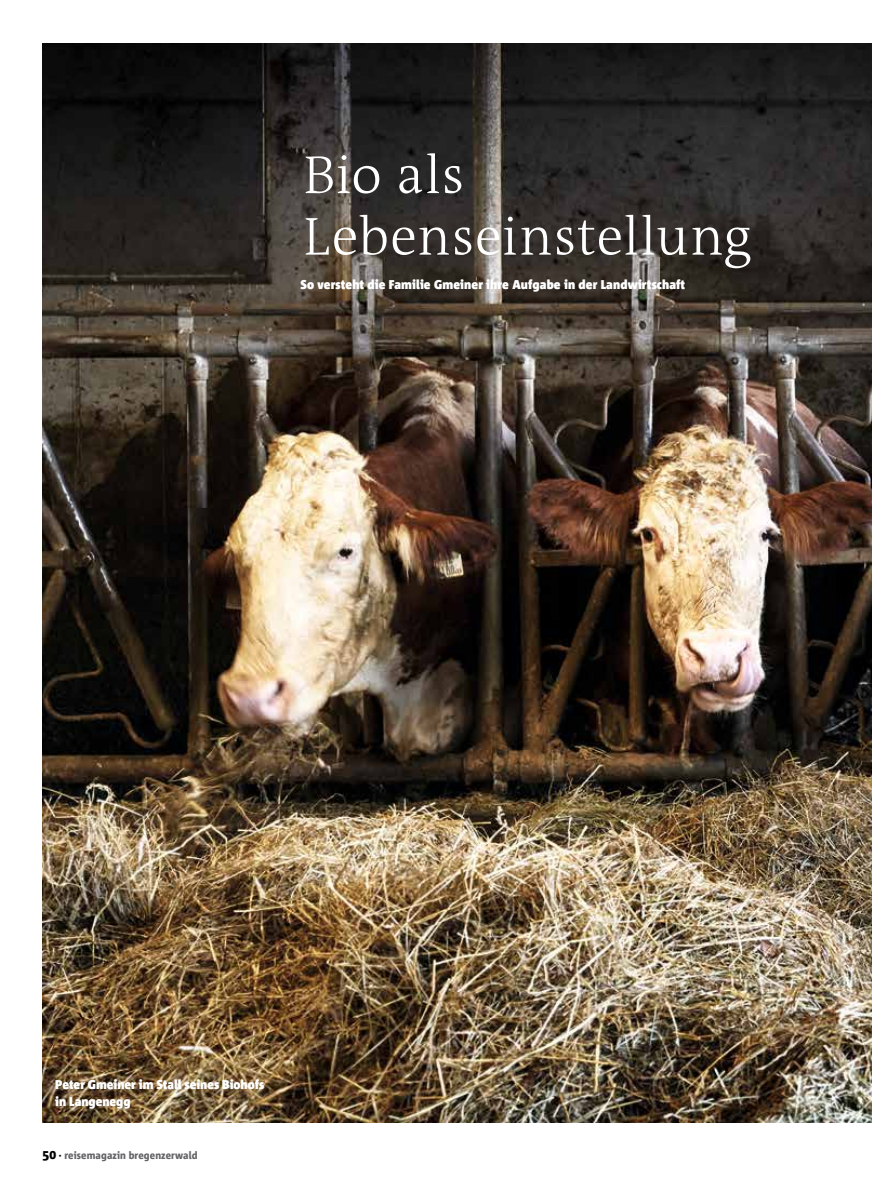
<style>
.page{position:relative;width:872px;height:1191px;background:#fff}
.page>*{position:absolute;margin:0;border:0;box-sizing:border-box;transform-origin:0 0}
.t1{font:300 54px/61.5px "The Antiqua B";letter-spacing:.01em;color:#fff}
.t2{font:900 12.75px/17px "Corpid C1 s S Cd";letter-spacing:.01em;color:#fff}
.t3{font:800 10.5px "Corpid C1 s S Cd";color:#646467}
.s1{font-size:13.5px;color:#000}
.s2{color:#000}
</style>
<div class="page">
<img style="left:43px;top:43px;width:829px;height:1080px">
<h1 class="t1" style="left:303px;top:143px;width:450px">Bio als<br>Lebenseinstellung</h1>
<p class="t2" style="left:300px;top:276px;width:386px">So versteht die Familie Gmeiner ihre Aufgabe in der Landwirtschaft</p>
<p class="t2" style="left:55px;top:1075px;width:210px">Peter Gmeiner im Stall seines Biohofs in Langenegg</p>
<p class="t3" style="left:43px;top:1148px;width:157px"><span class="s1">50</span> <span class="s2">·</span> reisemagazin bregenzerwald</p>
</div>
